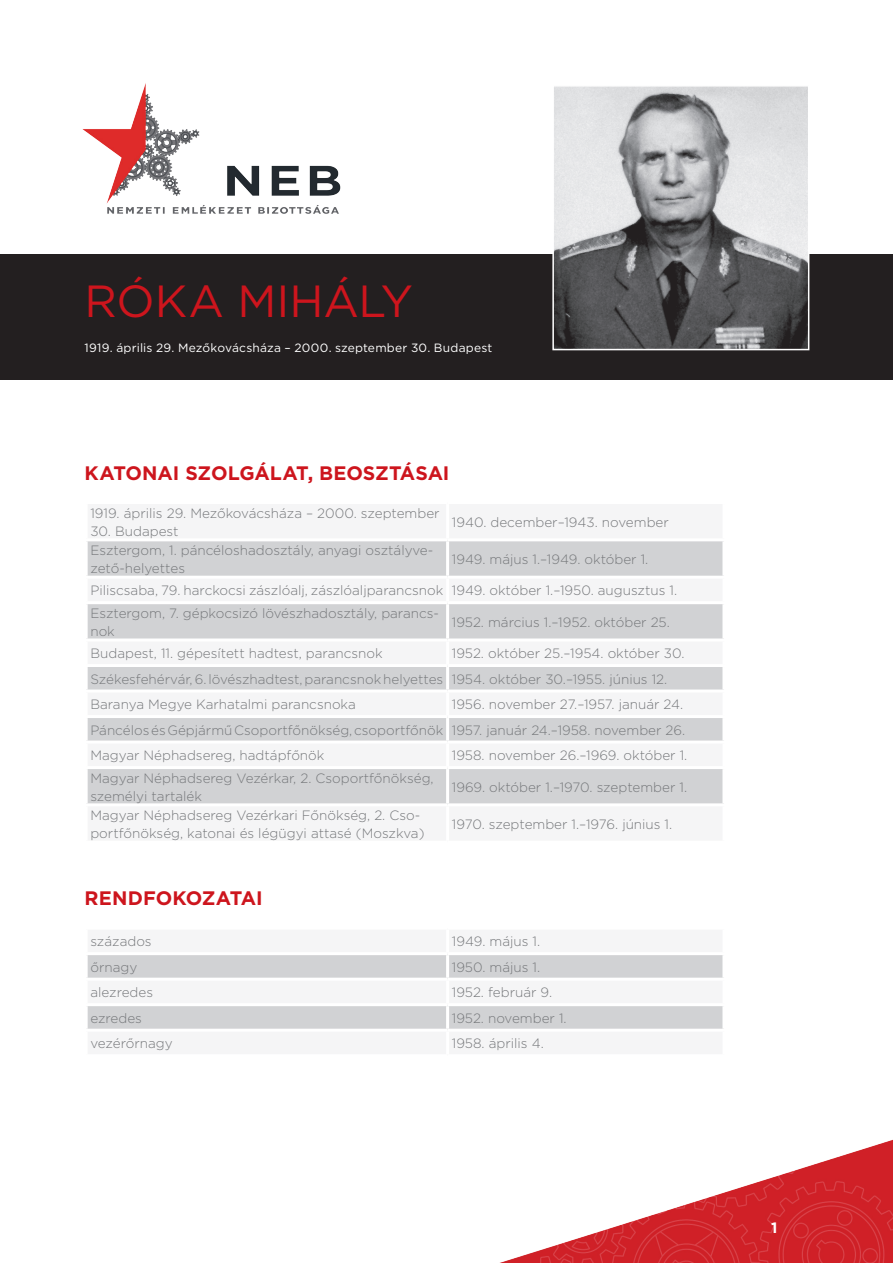
<style>
.page{position:relative;width:893px;height:1263px;background:#fff}
.page>*{position:absolute;margin:0;border:0;box-sizing:border-box;transform-origin:0 0}
.név{font:45px "Gotham";letter-spacing:-.005em;color:#cd151d}
.cím{font:700 19.5px "Gotham";letter-spacing:-.005em;color:#cd151d}
.t1{font:700 15px "Gotham";color:#fff}
.tabla{font:300 13.5px/18px "Gotham";color:#76787b}
.születés{font:12px "Gotham";letter-spacing:.02em;color:#fff}
</style>
<div class="page">
<img style="left:500px;top:1140px;width:393px;height:123px">
<div style="left:0;top:254px;width:893px;height:125px;background:#231f20"></div>
<img style="left:82px;top:83px;width:259px;height:131px">
<svg style="left:88px;top:541px;width:634px;height:262px;fill:#d1d2d4"></svg>
<hr style="left:446px;top:541px;width:3px;height:35px;background:#fff">
<hr style="left:446px;top:579px;width:3px;height:22px;background:#fff">
<hr style="left:446px;top:604px;width:3px;height:34px;background:#fff">
<hr style="left:446px;top:641px;width:3px;height:23px;background:#fff">
<hr style="left:446px;top:667px;width:3px;height:22px;background:#fff">
<hr style="left:446px;top:692px;width:3px;height:23px;background:#fff">
<hr style="left:446px;top:718px;width:3px;height:22px;background:#fff">
<hr style="left:446px;top:743px;width:3px;height:23px;background:#fff">
<hr style="left:446px;top:769px;width:3px;height:34px;background:#fff">
<hr style="left:85px;top:576px;width:363px;height:3px;background:#fff">
<hr style="left:448px;top:576px;width:277px;height:3px;background:#fff">
<hr style="left:85px;top:601px;width:363px;height:3px;background:#fff">
<hr style="left:448px;top:601px;width:277px;height:3px;background:#fff">
<hr style="left:85px;top:638px;width:363px;height:3px;background:#fff">
<hr style="left:448px;top:638px;width:277px;height:3px;background:#fff">
<hr style="left:85px;top:664px;width:363px;height:3px;background:#fff">
<hr style="left:448px;top:664px;width:277px;height:3px;background:#fff">
<hr style="left:85px;top:689px;width:363px;height:3px;background:#fff">
<hr style="left:448px;top:689px;width:277px;height:3px;background:#fff">
<hr style="left:85px;top:715px;width:363px;height:3px;background:#fff">
<hr style="left:448px;top:715px;width:277px;height:3px;background:#fff">
<hr style="left:85px;top:740px;width:363px;height:3px;background:#fff">
<hr style="left:448px;top:740px;width:277px;height:3px;background:#fff">
<hr style="left:85px;top:766px;width:363px;height:3px;background:#fff">
<hr style="left:448px;top:766px;width:277px;height:3px;background:#fff">
<svg style="left:88px;top:955px;width:634px;height:74px;fill:#d1d2d4"></svg>
<hr style="left:446px;top:955px;width:3px;height:23px;background:#fff">
<hr style="left:446px;top:981px;width:3px;height:22px;background:#fff">
<hr style="left:446px;top:1006px;width:3px;height:23px;background:#fff">
<hr style="left:85px;top:978px;width:363px;height:3px;background:#fff">
<hr style="left:448px;top:978px;width:277px;height:3px;background:#fff">
<hr style="left:85px;top:1003px;width:363px;height:3px;background:#fff">
<hr style="left:448px;top:1003px;width:277px;height:3px;background:#fff">
<img style="left:555px;top:88px;width:251px;height:259px">
<div style="left:552px;top:85px;width:257px;height:265px;border:2px solid #fff"></div>
<p class="név" style="left:85px;top:272px;width:330px">RÓKA MIHÁLY</p>
<p class="születés" style="left:85px;top:340px;width:409px">1919. április 29. Mezőkovácsháza – 2000. szeptember 30. Budapest</p>
<p class="cím" style="left:85px;top:460px;width:366px">KATONAI SZOLGÁLAT, BEOSZTÁSAI</p>
<p class="tabla" style="left:90px;top:503px;width:351px">1919. április 29. Mezőkovácsháza – 2000. szeptember</p>
<p class="tabla" style="left:90px;top:521px;width:90px">30. Budapest</p>
<p class="tabla" style="left:452px;top:512px;width:218px">1940. december–1943. november</p>
<p class="tabla" style="left:90px;top:541px;width:344px">Esztergom, 1. páncéloshadosztály, anyagi osztályve&shy;zető-helyettes</p>
<p class="tabla" style="left:452px;top:550px;width:198px">1949. május 1.–1949. október 1.</p>
<p class="tabla" style="left:90px;top:581px;width:354px">Piliscsaba, 79. harckocsi zászlóalj, zászlóaljparancsnok</p>
<p class="tabla" style="left:452px;top:581px;width:227px">1949. október 1.–1950. augusztus 1.</p>
<p class="tabla" style="left:90px;top:604px;width:350px">Esztergom, 7. gépkocsizó lövészhadosztály, parancs&shy;nok</p>
<p class="tabla" style="left:452px;top:613px;width:220px">1952. március 1.–1952. október 25.</p>
<p class="tabla" style="left:90px;top:644px;width:294px">Budapest, 11. gépesített hadtest, parancsnok</p>
<p class="tabla" style="left:452px;top:644px;width:234px">1952. október 25.–1954. október 30.</p>
<p class="tabla" style="left:90px;top:669px;width:354px">Székesfehérvár, 6. lövészhadtest, parancsnok helyettes</p>
<p class="tabla" style="left:452px;top:669px;width:217px">1954. október 30.–1955. június 12.</p>
<p class="tabla" style="left:90px;top:695px;width:267px">Baranya Megye Karhatalmi parancsnoka</p>
<p class="tabla" style="left:452px;top:695px;width:233px">1956. november 27.–1957. január 24.</p>
<p class="tabla" style="left:90px;top:720px;width:354px">Páncélos és Gépjármű Csoportfőnökség, csoportfőnök</p>
<p class="tabla" style="left:452px;top:720px;width:235px">1957. január 24.–1958. november 26.</p>
<p class="tabla" style="left:90px;top:746px;width:236px">Magyar Néphadsereg, hadtápfőnök</p>
<p class="tabla" style="left:452px;top:746px;width:237px">1958. november 26.–1969. október 1.</p>
<p class="tabla" style="left:90px;top:768px;width:345px">Magyar Néphadsereg Vezérkar, 2. Csoportfőnökség, személyi tartalék</p>
<p class="tabla" style="left:452px;top:777px;width:237px">1969. október 1.–1970. szeptember 1.</p>
<p class="tabla" style="left:90px;top:806px;width:336px">Magyar Néphadsereg Vezérkari Főnökség, 2. Cso&shy;portfőnökség, katonai és légügyi attasé (Moszkva)</p>
<p class="tabla" style="left:452px;top:815px;width:222px">1970. szeptember 1.–1976. június 1.</p>
<p class="cím" style="left:85px;top:885px;width:179px">RENDFOKOZATAI</p>
<p class="tabla" style="left:90px;top:932px;width:63px">százados</p>
<p class="tabla" style="left:452px;top:932px;width:90px">1949. május 1.</p>
<p class="tabla" style="left:90px;top:958px;width:48px">őrnagy</p>
<p class="tabla" style="left:452px;top:958px;width:90px">1950. május 1.</p>
<p class="tabla" style="left:90px;top:983px;width:64px">alezredes</p>
<p class="tabla" style="left:452px;top:983px;width:102px">1952. február 9.</p>
<p class="tabla" style="left:90px;top:1009px;width:53px">ezredes</p>
<p class="tabla" style="left:452px;top:1009px;width:116px">1952. november 1.</p>
<p class="tabla" style="left:90px;top:1034px;width:84px">vezérőrnagy</p>
<p class="tabla" style="left:452px;top:1034px;width:93px">1958. április 4.</p>
<p class="t1" style="left:771px;top:1218px;width:8px">1</p>
</div>
